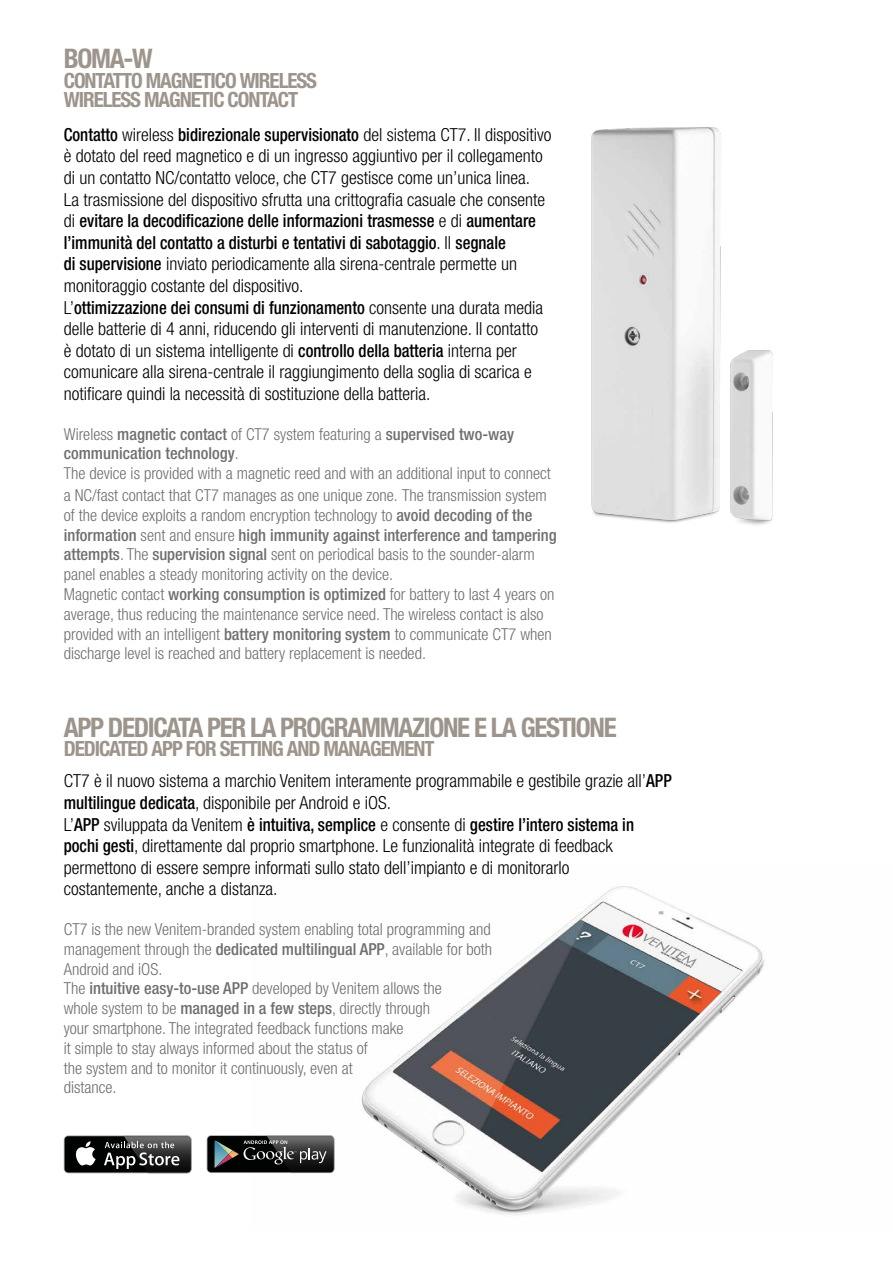
<style>
.page{position:relative;width:893px;height:1263px;background:#fff}
.page>*{position:absolute;margin:0;border:0;box-sizing:border-box;transform-origin:0 0}
.t1{font:700 condensed 27px "Helvetica Neue LT Pro";letter-spacing:-.05em;color:#9d958c}
.t2{font:700 condensed 21px/19.5px "Helvetica Neue LT Pro";letter-spacing:-.05em;color:#9d958c}
.t3{font:300 condensed 18px/21.6px "Helvetica Neue LT Pro";color:#000}
.t4{font:300 condensed 16.5px/19.8px "Helvetica Neue LT Pro";color:#706f6f}
.s1{font-weight:500}
</style>
<div class="page">
<img style="left:291px;top:886px;width:474px;height:329px">
<svg style="left:64px;top:1135px;width:128px;height:38px"></svg>
<div style="left:65px;top:1136px;width:126px;height:36px;background:#010202;border-radius:4px"></div>
<svg style="left:75px;top:1141px;width:21px;height:24px"></svg>
<img style="left:123px;top:1135px;width:69px;height:38px">
<img style="left:124px;top:1136px;width:67px;height:36px">
<svg style="left:104px;top:1141px;width:75px;height:28px"></svg>
<svg style="left:207px;top:1135px;width:127px;height:38px"></svg>
<div style="left:207px;top:1136px;width:127px;height:36px;background:#010202;border-radius:4px"></div>
<img style="left:266px;top:1135px;width:68px;height:38px">
<img style="left:267px;top:1136px;width:67px;height:36px">
<img style="left:215px;top:1140px;width:14px;height:28px">
<svg style="left:229px;top:1140px;width:97px;height:24px"></svg>
<img style="left:591px;top:127px;width:182px;height:398px">
<h1 class="t1" style="left:64px;top:42px;width:90px">BOMA-W</h1>
<p class="t2" style="left:64px;top:70px;width:255px">CONTATTO MAGNETICO WIRELESS<br>WIRELESS MAGNETIC CONTACT</p>
<p class="t3" style="left:64px;top:124px;width:489px"><span class="s1">Contatto</span> wireless <span class="s1">bidirezionale supervisionato</span> del sistema CT7. Il dispositivo è dotato del reed magnetico e di un ingresso aggiuntivo per il collegamento di un contatto NC/contatto veloce, che CT7 gestisce come un’unica linea.<br>La trasmissione del dispositivo sfrutta una crittografia casuale che consente di <span class="s1">evitare la decodificazione delle informazioni trasmesse</span> e di <span class="s1">aumentare l’immunità del contatto a disturbi e tentativi di sabotaggio</span>. Il <span class="s1">segnale<br>di supervisione</span> inviato periodicamente alla sirena-centrale permette un monitoraggio costante del dispositivo.<br>L’<span class="s1">ottimizzazione dei consumi di funzionamento</span> consente una durata media delle batterie di 4 anni, riducendo gli interventi di manutenzione. Il contatto<br>è dotato di un sistema intelligente di <span class="s1">controllo della batteria</span> interna per comunicare alla sirena-centrale il raggiungimento della soglia di scarica e notificare quindi la necessità di sostituzione della batteria.</p>
<p class="t4" style="left:64px;top:424px;width:488px">Wireless <span class="s1">magnetic contact</span> of CT7 system featuring a <span class="s1">supervised two-way communication technology</span>.<br>The device is provided with a magnetic reed and with an additional input to connect</p>
<p class="t4" style="left:64px;top:485px;width:494px">a NC/fast contact that CT7 manages as one unique zone. The transmission system of the device exploits a random encryption technology to <span class="s1">avoid decoding of the information</span> sent and ensure <span class="s1">high immunity against interference and tampering attempts</span>. The <span class="s1">supervision signal</span> sent on periodical basis to the sounder-alarm panel enables a steady monitoring activity on the device.<br>Magnetic contact <span class="s1">working consumption is optimized</span> for battery to last 4 years on average, thus reducing the maintenance service need. The wireless contact is also provided with an intelligent <span class="s1">battery monitoring system</span> to communicate CT7 when discharge level is reached and battery replacement is needed.</p>
<h1 class="t1" style="left:64px;top:711px;width:554px">APP DEDICATA PER LA PROGRAMMAZIONE E LA GESTIONE</h1>
<p class="t2" style="left:64px;top:739px;width:372px">DEDICATED APP FOR SETTING AND MANAGEMENT</p>
<p class="t3" style="left:64px;top:770px;width:609px">CT7 è il nuovo sistema a marchio Venitem interamente programmabile e gestibile grazie all’<span class="s1">APP multilingue dedicata</span>, disponibile per Android e iOS.<br>L’<span class="s1">APP</span> sviluppata da Venitem <span class="s1">è intuitiva, semplice</span> e consente di <span class="s1">gestire l’intero sistema in pochi gesti</span>, direttamente dal proprio smartphone. Le funzionalità integrate di feedback permettono di essere sempre informati sullo stato dell’impianto e di monitorarlo costantemente, anche a distanza.</p>
<p class="t4" style="left:64px;top:919px;width:430px">CT7 is the new Venitem-branded system enabling total programming and management through the <span class="s1">dedicated multilingual APP</span>, available for both Android and iOS.<br>The <span class="s1">intuitive easy-to-use APP</span> developed by Venitem allows the<br>whole system to be <span class="s1">managed in a few steps</span>, directly through<br>your smartphone. The integrated feedback functions make<br>it simple to stay always informed about the status of<br>the system and to monitor it continuously, even at<br>distance.</p>
</div>
